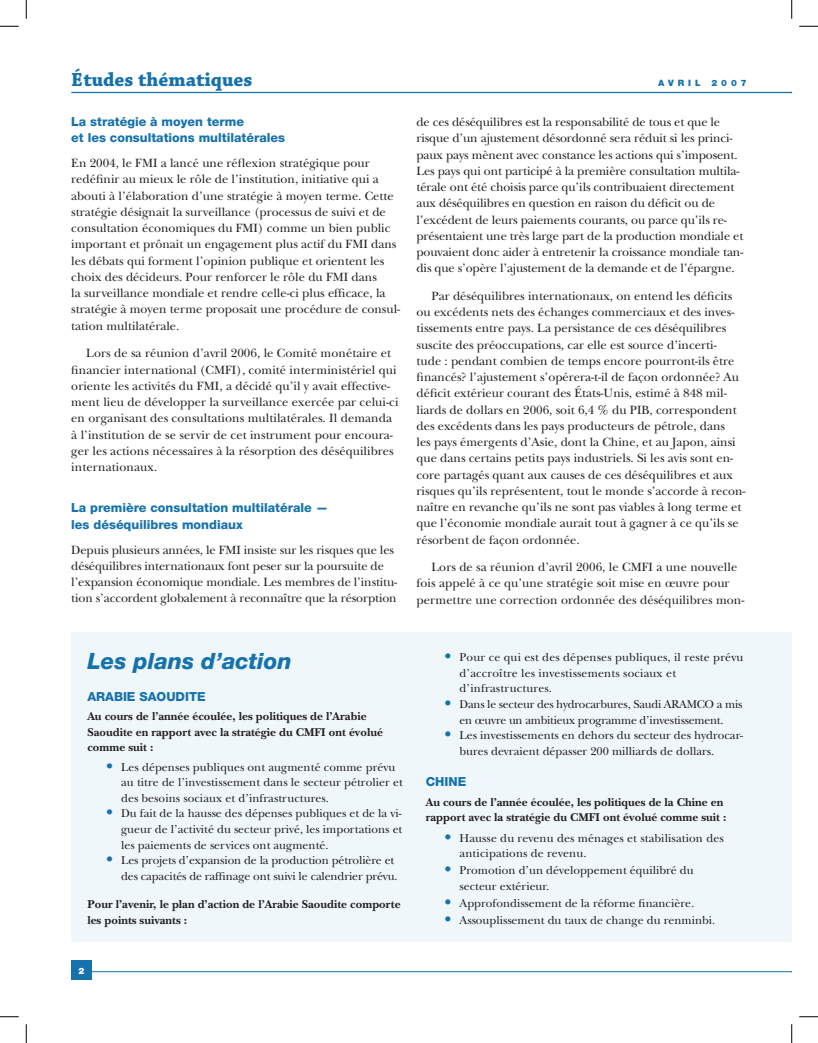
<style>
.page{position:relative;width:818px;height:1043px;background:#fff}
.page>*{position:absolute;margin:0;border:0;box-sizing:border-box;transform-origin:0 0}
.Headline{font:italic 800 22.5px "Helvetica Neue";color:#1672ac}
.t1{font:700 20px "Chaparral Pro";color:#1672ac}
.t2{font:15px/32.5px "New Baskerville";color:#1672ac}
.body{font:12.5px/16.2px "New Baskerville";color:#231f20}
._1st_para{font:12.5px/16.2px "New Baskerville";letter-spacing:-.01em;color:#231f20}
.subhead{font:800 12.5px/16.2px "Helvetica Neue";color:#1672ac}
.Country{font:800 12.5px "Helvetica Neue";color:#1672ac}
.bullets{font:11.88px/15.6px "New Baskerville";color:#231f20}
.Subhead2{font:700 11.88px/15.6px "New Baskerville";color:#231f20}
.t3{font:900 8.75px "Helvetica Neue";letter-spacing:.45em;color:#1672ac}
</style>
<div class="page">
<hr style="left:71px;top:92px;width:720px;height:1px;background:#1672ac">
<div style="left:71px;top:960px;width:20px;height:19px;background:#1672ac"></div>
<hr style="left:90px;top:971px;width:701px;height:1px;background:#1672ac">
<div style="left:71px;top:632px;width:720px;height:309px;background:#eff7fb"></div>
<svg style="left:0;top:25px;width:19px;height:2px"></svg>
<svg style="left:799px;top:25px;width:19px;height:2px"></svg>
<svg style="left:0;top:1016px;width:19px;height:1px"></svg>
<svg style="left:799px;top:1016px;width:19px;height:1px"></svg>
<svg style="left:25px;top:0;width:2px;height:19px"></svg>
<svg style="left:25px;top:1024px;width:2px;height:18px"></svg>
<svg style="left:791px;top:0;width:1px;height:19px"></svg>
<svg style="left:791px;top:1024px;width:1px;height:18px"></svg>
<p class="t1" style="left:71px;top:68px;width:183px">Études thématiques</p>
<p class="t3" style="left:658px;top:78px;width:90px">AVRIL 2007</p>
<p class="subhead" style="left:71px;top:113px;width:215px">La stratégie à moyen terme<br>et les consultations multilatérales</p>
<p class="_1st_para" style="left:71px;top:155px;width:330px">En 2004, le FMI a lancé une réflexion stratégique pour redéfinir au mieux le rôle de l’institution, initiative qui a abouti à l’élaboration d’une stratégie à moyen terme. Cette stratégie désignait la surveillance (processus de suivi et de consultation économiques du FMI) comme un bien public important et prônait un engagement plus actif du FMI dans les débats qui forment l’opinion publique et orientent les choix des décideurs. Pour renforcer le rôle du FMI dans<br>la surveillance mondiale et rendre celle-ci plus efficace, la stratégie à moyen terme proposait une procédure de consul&shy;tation multilatérale.</p>
<p class="body" style="left:71px;top:345px;width:329px;text-indent:15px">Lors de sa réunion d’avril 2006, le Comité monétaire et financier international (CMFI), comité interministériel qui oriente les activités du FMI, a décidé qu’il y avait effective&shy;ment lieu de développer la surveillance exercée par celui-ci en organisant des consultations multilatérales. Il demanda à l’institution de se servir de cet instrument pour encoura&shy;ger les actions nécessaires à la résorption des déséquilibres internationaux.</p>
<p class="subhead" style="left:71px;top:499px;width:258px">La première consultation multilatérale — les déséquilibres mondiaux</p>
<p class="_1st_para" style="left:71px;top:541px;width:327px">Depuis plusieurs années, le FMI insiste sur les risques que les déséquilibres internationaux font peser sur la poursuite de l’expansion économique mondiale. Les membres de l’institu&shy;tion s’accordent globalement à reconnaître que la résorption</p>
<p class="_1st_para" style="left:416px;top:114px;width:328px">de ces déséquilibres est la responsabilité de tous et que le risque d’un ajustement désordonné sera réduit si les princi&shy;paux pays mènent avec constance les actions qui s’imposent.<br>Les pays qui ont participé à la première consultation multila&shy;térale ont été choisis parce qu’ils contribuaient directement aux déséquilibres en question en raison du déficit ou de l’excédent de leurs paiements courants, ou parce qu’ils re&shy;présentaient une très large part de la production mondiale et pouvaient donc aider à entretenir la croissance mondiale tan&shy;dis que s’opère l’ajustement de la demande et de l’épargne.</p>
<p class="body" style="left:416px;top:287px;width:330px;text-indent:15px">Par déséquilibres internationaux, on entend les déficits ou excédents nets des échanges commerciaux et des inves&shy;tissements entre pays. La persistance de ces déséquilibres suscite des préoccupations, car elle est source d’incerti-<br>tude : pendant combien de temps encore pourront-ils être financés? l’ajustement s’opérera-t-il de façon ordonnée? Au déficit extérieur courant des États-Unis, estimé à 848 mil&shy;liards de dollars en 2006, soit 6,4 % du PIB, correspondent des excédents dans les pays producteurs de pétrole, dans<br>les pays émergents d’Asie, dont la Chine, et au Japon, ainsi que dans certains petits pays industriels. Si les avis sont en&shy;core partagés quant aux causes de ces déséquilibres et aux risques qu’ils représentent, tout le monde s’accorde à recon&shy;naître en revanche qu’ils ne sont pas viables à long terme et que l’économie mondiale aurait tout à gagner à ce qu’ils se résorbent de façon ordonnée.</p>
<p class="body" style="left:416px;top:559px;width:329px;text-indent:15px">Lors de sa réunion d’avril 2006, le CMFI a une nouvelle fois appelé à ce qu’une stratégie soit mise en œuvre pour permettre une correction ordonnée des déséquilibres mon-</p>
<p class="Headline" style="left:87px;top:648px;width:206px">Les plans d’action</p>
<p class="Country" style="left:87px;top:688px;width:120px">Arabie saoudite</p>
<p class="Subhead2" style="left:87px;top:708px;width:297px">Au cours de l’année écoulée, les politiques de l’Arabie<br>Saoudite en rapport avec la stratégie du CMFI ont évolué comme suit :</p>
<p class="bullets" style="left:121px;top:758px;width:283px">Les dépenses publiques ont augmenté comme prévu au titre de l’investissement dans le secteur pétrolier et des besoins sociaux et d’infrastructures.</p>
<p class="bullets" style="left:121px;top:805px;width:283px;text-align:justify">Du fait de la hausse des dépenses publiques et de la vi&shy;gueur de l’activité du secteur privé, les importations et les paiements de services ont augmenté.</p>
<p class="bullets" style="left:121px;top:852px;width:278px">Les projets d’expansion de la production pétrolière et des capacités de raffinage ont suivi le calendrier prévu.</p>
<p class="Subhead2" style="left:87px;top:896px;width:315px">Pour l’avenir, le plan d’action de l’Arabie Saoudite comporte les points suivants :</p>
<p class="t2" style="left:106px;top:749px;width:8px">•</p>
<p class="t2" style="left:106px;top:796px;width:8px">•</p>
<p class="t2" style="left:106px;top:843px;width:8px">•</p>
<p class="bullets" style="left:459px;top:649px;width:285px">Pour ce qui est des dépenses publiques, il reste prévu d’accroître les investissements sociaux et d’infrastructures.</p>
<p class="bullets" style="left:459px;top:696px;width:284px">Dans le secteur des hydrocarbures, Saudi ARAMCO a mis en œuvre un ambitieux programme d’investissement.</p>
<p class="bullets" style="left:459px;top:727px;width:285px">Les investissements en dehors du secteur des hydrocar&shy;bures devraient dépasser 200 milliards de dollars.</p>
<p class="Country" style="left:426px;top:774px;width:42px">Chine</p>
<p class="Subhead2" style="left:426px;top:794px;width:302px">Au cours de l’année écoulée, les politiques de la Chine en rapport avec la stratégie du CMFI ont évolué comme suit :</p>
<p class="bullets" style="left:459px;top:830px;width:266px">Hausse du revenu des ménages et stabilisation des anticipations de revenu.</p>
<p class="bullets" style="left:459px;top:862px;width:235px">Promotion d’un développement équilibré du secteur extérieur.</p>
<p class="bullets" style="left:459px;top:895px;width:236px">Approfondissement de la réforme financière.</p>
<p class="bullets" style="left:459px;top:912px;width:257px">Assouplissement du taux de change du renminbi.</p>
<p class="t2" style="left:444px;top:640px;width:8px">•</p>
<p class="t2" style="left:444px;top:687px;width:8px;line-height:31.2px">• •</p>
<p class="t2" style="left:444px;top:820px;width:8px;text-align:justify">• • •</p>
<p class="t2" style="left:444px;top:902px;width:8px">•</p>
</div>
